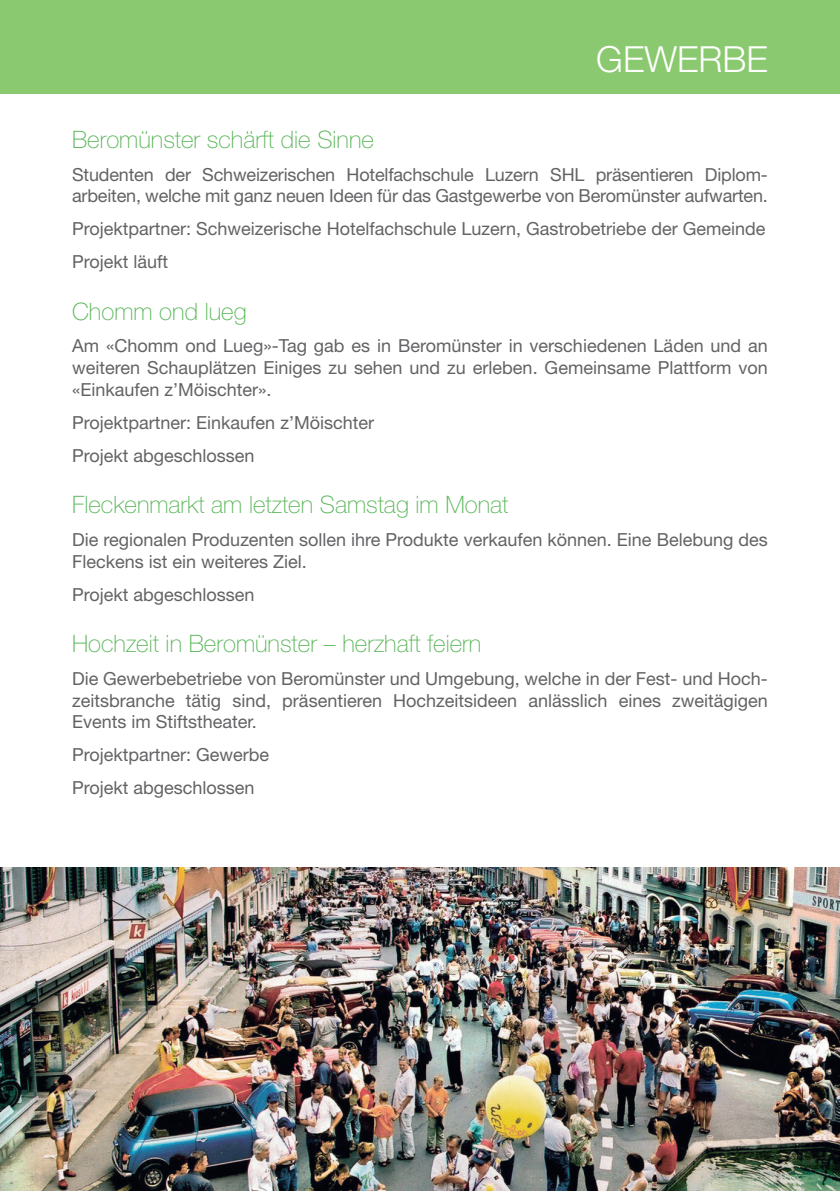
<style>
.page{position:relative;width:840px;height:1191px;background:#fff}
.page>*{position:absolute;margin:0;border:0;box-sizing:border-box;transform-origin:0 0}
.t1{font:300 36px "Helvetica Neue LT Std";color:#fff}
.t2{font:100 24px "Helvetica Neue LT Std";color:#56b455}
.t3{font:18px/21.6px "Helvetica Neue LT Std";color:#636366}
</style>
<div class="page">
<div style="left:0;top:0;width:839px;height:94px;background:#8ac96f"></div>
<img style="left:0;top:867px;width:839px;height:324px">
<h1 class="t1" style="left:596px;top:37px;width:173px">GEWERBE</h1>
<h2 class="t2" style="left:72px;top:125px;width:303px">Beromünster schärft die Sinne</h2>
<p class="t3" style="left:72px;top:163px;width:697px">Studenten der Schweizerischen Hotelfachschule Luzern SHL präsentieren Diplom&shy;arbeiten, welche mit ganz neuen Ideen für das Gastgewerbe von Beromünster aufwarten.</p>
<p class="t3" style="left:72px;top:212px;width:694px;line-height:33px">Projektpartner: Schweizerische Hotelfachschule Luzern, Gastrobetriebe der Gemeinde<br>Projekt läuft</p>
<h2 class="t2" style="left:72px;top:297px;width:176px">Chomm ond lueg</h2>
<p class="t3" style="left:72px;top:335px;width:697px;text-align:justify">Am «Chomm ond Lueg»-Tag gab es in Beromünster in verschiedenen Läden und an weiteren Schauplätzen Einiges zu sehen und zu erleben. Gemeinsame Plattform von «Einkaufen z’Möischter».</p>
<p class="t3" style="left:72px;top:405px;width:303px;line-height:33px">Projektpartner: Einkaufen z’Möischter<br>Projekt abgeschlossen</p>
<h2 class="t2" style="left:72px;top:491px;width:437px">Fleckenmarkt am letzten Samstag im Monat</h2>
<p class="t3" style="left:72px;top:528px;width:696px">Die regionalen Produzenten sollen ihre Produkte verkaufen können. Eine Belebung des<br>Fleckens ist ein weiteres Ziel.</p>
<p class="t3" style="left:72px;top:583px;width:184px">Projekt abgeschlossen</p>
<h2 class="t2" style="left:72px;top:630px;width:410px">Hochzeit in Beromünster – herzhaft feiern</h2>
<p class="t3" style="left:72px;top:667px;width:697px;text-align:justify">Die Gewerbebetriebe von Beromünster und Umgebung, welche in der Fest- und Hoch&shy;zeitsbranche tätig sind, präsentieren Hochzeitsideen anlässlich eines zweitägigen Events im Stiftstheater.</p>
<p class="t3" style="left:72px;top:738px;width:198px;line-height:33px">Projektpartner: Gewerbe<br>Projekt abgeschlossen</p>
</div>
